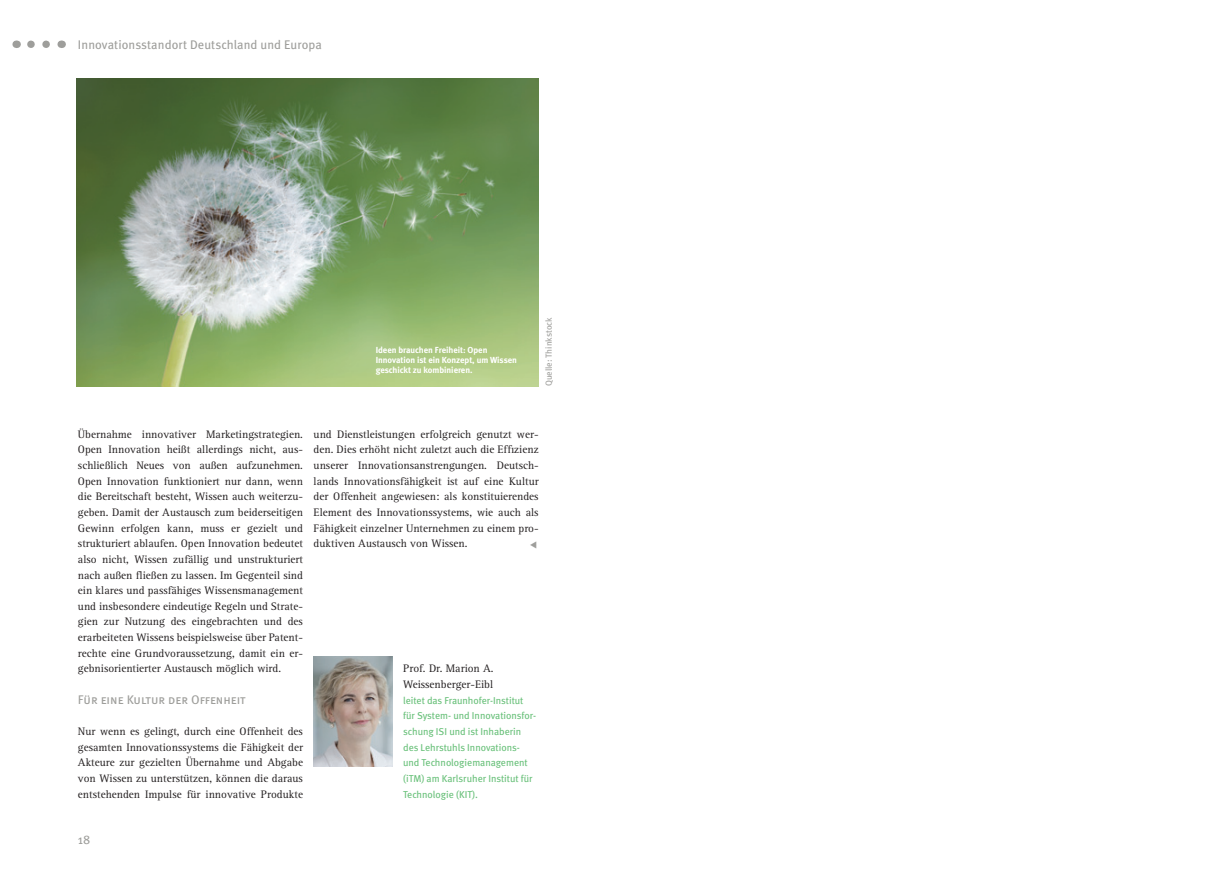
<style>
.page{position:relative;width:1205px;height:869px;background:#fff}
.page>*{position:absolute;margin:0;border:0;box-sizing:border-box;transform-origin:0 0}
._04_Zwischenhead{font:12.5px "Meta";letter-spacing:.01em;color:#9e9e9b}
._04_Zwischenhead-2{font:12.5px "Meta Book Caps";color:#9e9e9b}
._01_Fliesstext{font:12.5px "Meta";color:#9e9e9b}
._01_Fliesstext-2{font:11.25px/15.6px "Rotis Serif";color:#231f20;text-align:justify}
.PK_Namen{font:11.25px/15.6px "Rotis Serif";color:#231f20}
.PK_Namen-2{font:10px/15.6px "Meta";color:#68c079}
._05_BU{font:700 8.75px/10px "Meta";letter-spacing:-.005em;color:#fff}
.Quelle{font:8.75px "Meta";letter-spacing:-.005em;color:#9e9e9b}
</style>
<div class="page">
<svg style="left:27px;top:40px;width:19px;height:8px"></svg>
<img style="left:314px;top:656px;width:79px;height:109px">
<img style="left:77px;top:78px;width:462px;height:308px">
<p class="_04_Zwischenhead" style="left:78px;top:37px;width:246px">Innovationsstandort Deutschland und Europa</p>
<p class="_05_BU" style="left:376px;top:345px;width:143px">Ideen brauchen Freiheit: Open<br>Innovation ist ein Konzept, um Wissen geschickt zu kombinieren.</p>
<p class="Quelle" style="left:544px;top:386px;width:70px;rotate:-90deg">Quelle: Thinkstock</p>
<p class="_01_Fliesstext-2" style="left:78px;top:426px;width:227px">Übernahme innovativer Marketingstrategien.<br>Open Innovation heißt allerdings nicht, aus&shy;schließlich Neues von außen aufzunehmen.<br>Open Innovation funktioniert nur dann, wenn die Bereitschaft besteht, Wissen auch weiterzu&shy;geben. Damit der Austausch zum beiderseitigen Gewinn erfolgen kann, muss er gezielt und strukturiert ablaufen. Open Innovation bedeutet also nicht, Wissen zufällig und unstrukturiert nach außen fließen zu lassen. Im Gegenteil sind ein klares und passfähiges Wissensmanagement und insbesondere eindeutige Regeln und Strate&shy;gien zur Nutzung des eingebrachten und des erarbeiteten Wissens beispielsweise über Patent&shy;rechte eine Grundvoraussetzung, damit ein er&shy;gebnisorientierter Austausch möglich wird.</p>
<p class="_04_Zwischenhead-2" style="left:78px;top:691px;width:169px">Für eine Kultur der Offenheit</p>
<p class="_01_Fliesstext-2" style="left:78px;top:723px;width:227px">Nur wenn es gelingt, durch eine Offenheit des gesamten Innovationssystems die Fähigkeit der Akteure zur gezielten Übernahme und Abgabe von Wissen zu unterstützen, können die daraus entstehenden Impulse für innovative Produkte</p>
<p class="_01_Fliesstext-2" style="left:314px;top:426px;width:227px">und Dienstleistungen erfolgreich genutzt wer&shy;den. Dies erhöht nicht zuletzt auch die Effizienz unserer Innovationsanstrengungen. Deutsch&shy;lands Innovationsfähigkeit ist auf eine Kultur der Offenheit angewiesen: als konstituierendes Element des Innovationssystems, wie auch als Fähigkeit einzelner Unternehmen zu einem pro&shy;duktiven Austausch von Wissen.</p>
<p class="PK_Namen" style="left:403px;top:660px;width:92px">Prof. Dr. Marion A.<br>Weissenberger-Eibl</p>
<p class="PK_Namen-2" style="left:403px;top:692px;width:135px">leitet das Fraunhofer-Institut für System- und Innovationsfor&shy;schung ISI und ist Inhaberin des Lehrstuhls Innovations&shy;und Technologiemanagement (iTM) am Karlsruher Institut für<br>Technologie (KIT).</p>
<p class="_01_Fliesstext" style="left:78px;top:832px;width:14px">18</p>
</div>
